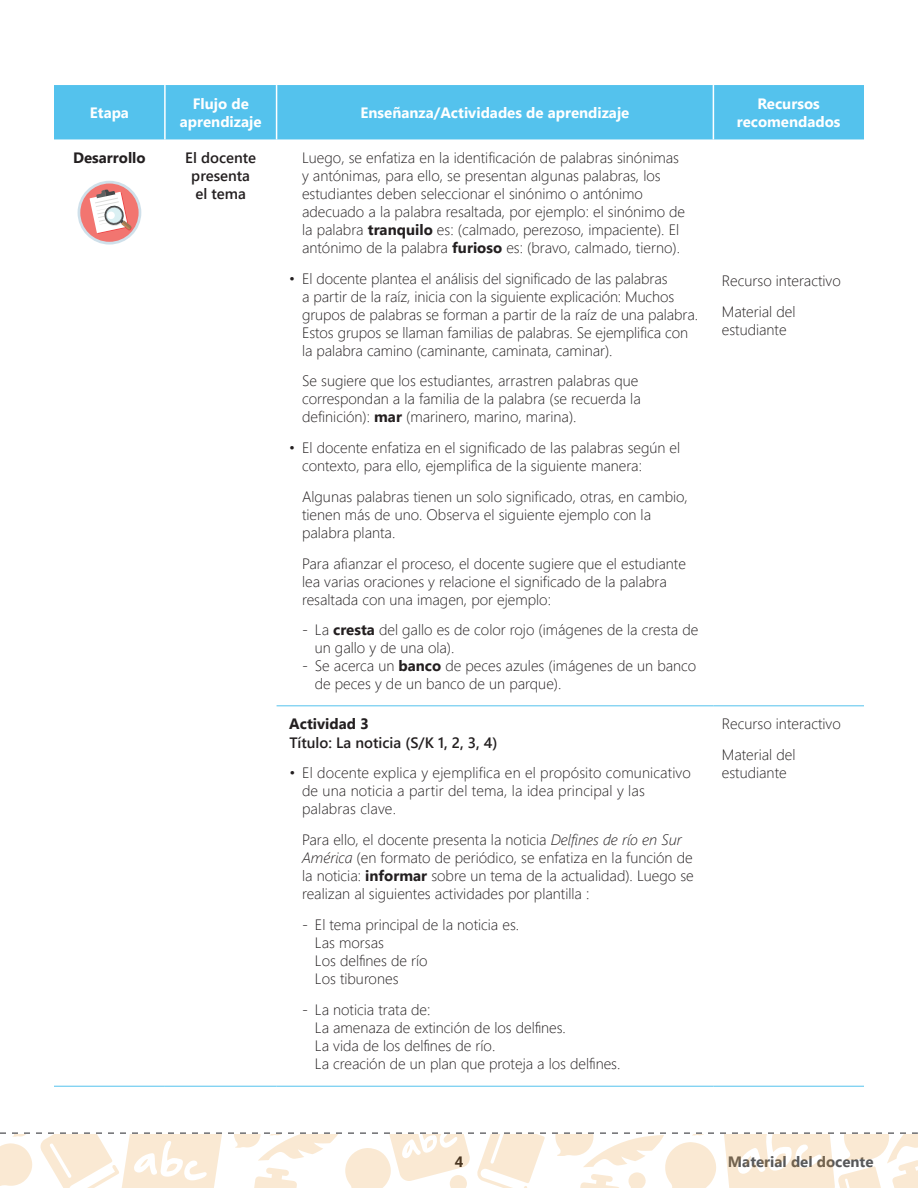
<style>
.page{position:relative;width:918px;height:1188px;background:#fff}
.page>*{position:absolute;margin:0;border:0;box-sizing:border-box;transform-origin:0 0}
.t1{font:300 15px/18px "Segoe UI";color:#231f20}
.t2{font:700 15px/18px "Segoe UI";color:#fff;text-align:center}
.t3{font:600 15px/18px "Segoe UI";color:#231f20;text-align:center}
.t4{font:700 15px "Segoe UI";color:#231f20}
.t5{font:700 15px "Segoe UI";color:#57585a}
.s1{font-weight:700}
.s2{font-style:italic}
</style>
<div class="page">
<svg style="left:0;top:1132px;width:918px;height:56px"></svg>
<div style="left:54px;top:85px;width:810px;height:54px;background:#54c2ed"></div>
<hr style="left:164px;top:85px;width:2px;height:54px;background:#fff">
<hr style="left:276px;top:85px;width:1px;height:54px;background:#fff">
<hr style="left:713px;top:85px;width:1px;height:54px;background:#fff">
<hr style="left:277px;top:705px;width:436px;height:1px;background:#54c2ed">
<hr style="left:713px;top:705px;width:151px;height:1px;background:#54c2ed">
<hr style="left:54px;top:1086px;width:111px;height:1px;background:#54c2ed">
<hr style="left:165px;top:1086px;width:112px;height:1px;background:#54c2ed">
<hr style="left:277px;top:1086px;width:436px;height:1px;background:#54c2ed">
<hr style="left:713px;top:1086px;width:151px;height:1px;background:#54c2ed">
<svg style="left:78px;top:181px;width:63px;height:64px"></svg>
<div style="left:80px;top:184px;width:59px;height:58px;background:#f27570;border-radius:50%"></div>
<svg style="left:90px;top:189px;width:42px;height:45px"></svg>
<p class="t2" style="left:90px;top:103px;width:41px">Etapa</p>
<p class="t2" style="left:180px;top:94px;width:83px">Flujo de aprendizaje</p>
<p class="t2" style="left:361px;top:103px;width:270px">Enseñanza/Actividades de aprendizaje</p>
<p class="t2" style="left:737px;top:94px;width:105px">Recursos recomendados</p>
<p class="t4" style="left:73px;top:147px;width:74px">Desarrollo</p>
<p class="t3" style="left:185px;top:148px;width:72px">El docente presenta el tema</p>
<p class="t1" style="left:302px;top:148px;width:385px">Luego, se enfatiza en la identificación de palabras sinónimas y antónimas, para ello, se presentan algunas palabras, los estudiantes deben seleccionar el sinónimo o antónimo adecuado a la palabra resaltada, por ejemplo: el sinónimo de la palabra <span class="s1">tranquilo</span> es: (calmado, perezoso, impaciente). El antónimo de la palabra <span class="s1">furioso</span> es: (bravo, calmado, tierno).</p>
<p class="t1" style="left:302px;top:269px;width:398px;text-indent:-13px">• El docente plantea el análisis del significado de las palabras<br>a partir de la raíz, inicia con la siguiente explicación: Muchos grupos de palabras se forman a partir de la raíz de una palabra.<br>Estos grupos se llaman familias de palabras. Se ejemplifica con la palabra camino (caminante, caminata, caminar).</p>
<p class="t1" style="left:302px;top:371px;width:340px">Se sugiere que los estudiantes, arrastren palabras que correspondan a la familia de la palabra (se recuerda la definición): <span class="s1">mar</span> (marinero, marino, marina).</p>
<p class="t1" style="left:302px;top:438px;width:380px;text-indent:-13px">• El docente enfatiza en el significado de las palabras según el contexto, para ello, ejemplifica de la siguiente manera:</p>
<p class="t1" style="left:302px;top:487px;width:387px">Algunas palabras tienen un solo significado, otras, en cambio, tienen más de uno. Observa el siguiente ejemplo con la palabra planta.</p>
<p class="t1" style="left:302px;top:554px;width:385px">Para afianzar el proceso, el docente sugiere que el estudiante lea varias oraciones y relacione el significado de la palabra resaltada con una imagen, por ejemplo:</p>
<p class="t1" style="left:315px;top:620px;width:385px;text-indent:-13px">- La <span class="s1">cresta</span> del gallo es de color rojo (imágenes de la cresta de un gallo y de una ola).</p>
<p class="t1" style="left:315px;top:656px;width:383px;text-indent:-13px">- Se acerca un <span class="s1">banco</span> de peces azules (imágenes de un banco de peces y de un banco de un parque).</p>
<p class="t1" style="left:722px;top:264px;width:120px;line-height:30.8px">Recurso interactivo<br>Material del</p>
<p class="t1" style="left:722px;top:320px;width:66px">estudiante</p>
<p class="t4" style="left:289px;top:713px;width:81px">Actividad 3</p>
<p class="t3" style="left:289px;top:733px;width:210px">Título: La noticia (S/K 1, 2, 3, 4)</p>
<p class="t1" style="left:302px;top:763px;width:390px;text-indent:-13px">• El docente explica y ejemplifica en el propósito comunicativo de una noticia a partir del tema, la idea principal y las palabras clave.</p>
<p class="t1" style="left:302px;top:830px;width:393px">Para ello, el docente presenta la noticia <span class="s2">Delfines de río en Sur América</span> (en formato de periódico, se enfatiza en la función de la noticia: <span class="s1">informar</span> sobre un tema de la actualidad). Luego se realizan al siguientes actividades por plantilla :</p>
<p class="t1" style="left:315px;top:915px;width:206px;text-indent:-13px">- El tema principal de la noticia es.<br>Las morsas<br>Los delfines de río<br>Los tiburones</p>
<p class="t1" style="left:315px;top:999px;width:307px;text-indent:-13px">- La noticia trata de:<br>La amenaza de extinción de los delfines.<br>La vida de los delfines de río.<br>La creación de un plan que proteja a los delfines.</p>
<p class="t1" style="left:722px;top:708px;width:120px;line-height:30.8px">Recurso interactivo<br>Material del</p>
<p class="t1" style="left:722px;top:763px;width:66px">estudiante</p>
<p class="t4" style="left:455px;top:1151px;width:10px">4</p>
<p class="t5" style="left:728px;top:1151px;width:147px">Material del docente</p>
</div>
